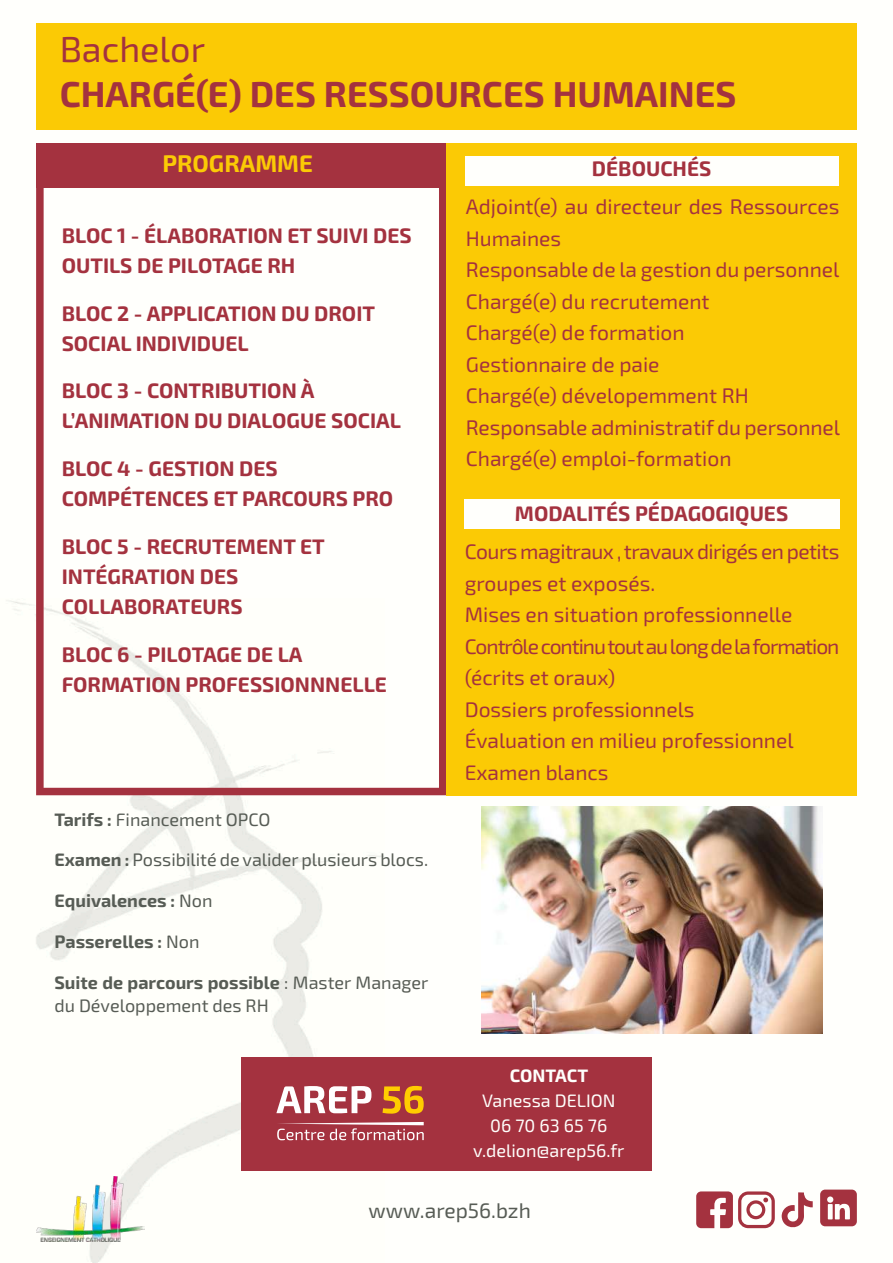
<style>
.page{position:relative;width:893px;height:1263px;background:#fff}
.page>*{position:absolute;margin:0;border:0;box-sizing:border-box;transform-origin:0 0}
.t1{font:700 36px "Exo 2";color:#a4323f}
.t2{font:36px "Exo 2";color:#a4323f}
.t3{font:700 24px "Exo 2";color:#fbca05}
.t4{font:21px/31.5px "Exo 2";color:#a4323f}
.t5{font:700 21px/29.8px "Exo 2";color:#a4323f}
.t6{font:21px "Exo 2";color:#575c55}
.t7{font:18px/22.8px "Exo 2";color:#575c55}
.t8{font:18px/25px "Exo 2";color:#fffffc;text-align:center}
.t9{font:700 18px "Exo 2";color:#575c55}
.t10{font:700 18px "Exo 2";letter-spacing:-.005em;color:#fffffc}
.s1{font-weight:700}
.s2{font-weight:400}
</style>
<div class="page">
<img style="left:481px;top:806px;width:341px;height:227px">
<img style="left:6px;top:600px;width:379px;height:663px">
<div style="left:36px;top:23px;width:821px;height:106px;background:#fbca05"></div>
<img style="left:36px;top:1176px;width:109px;height:65px">
<svg style="left:36px;top:188px;width:410px;height:607px"></svg>
<div style="left:36px;top:143px;width:410px;height:45px;background:#a4323f"></div>
<div style="left:446px;top:143px;width:411px;height:652px;background:#fbca05"></div>
<div style="left:465px;top:156px;width:373px;height:30px;background:#fffffc"></div>
<div style="left:464px;top:500px;width:375px;height:29px;background:#fffffc"></div>
<div style="left:241px;top:1057px;width:411px;height:113px;background:#a4323f"></div>
<svg style="left:276px;top:1086px;width:95px;height:27px"></svg>
<svg style="left:382px;top:1086px;width:42px;height:28px"></svg>
<svg style="left:277px;top:1122px;width:147px;height:18px"></svg>
<div style="left:820px;top:1189px;width:37px;height:37px;background:#a4323f;border-radius:5px"></div>
<div style="left:827px;top:1196px;width:6px;height:7px;background:#fffffc;border-radius:50%"></div>
<svg style="left:828px;top:1204px;width:22px;height:15px"></svg>
<svg style="left:696px;top:1191px;width:78px;height:37px"></svg>
<svg style="left:782px;top:1192px;width:31px;height:36px"></svg>
<h1 class="t2" style="left:60px;top:36px;width:147px">Bachelor</h1>
<h1 class="t1" style="left:60px;top:81px;width:678px">CHARGÉ(E) DES RESSOURCES HUMAINES</h1>
<p class="t3" style="left:162px;top:156px;width:152px">PROGRAMME</p>
<p class="t5" style="left:62px;top:223px;width:351px">BLOC 1 - ÉLABORATION ET SUIVI DES<br>OUTILS DE PILOTAGE RH</p>
<p class="t5" style="left:62px;top:300px;width:315px">BLOC 2 - APPLICATION DU DROIT<br>SOCIAL INDIVIDUEL</p>
<p class="t5" style="left:62px;top:378px;width:341px">BLOC 3 - CONTRIBUTION À<br>L’ANIMATION DU DIALOGUE SOCIAL</p>
<p class="t5" style="left:62px;top:456px;width:333px">BLOC 4 - GESTION DES<br>COMPÉTENCES ET PARCOURS PRO</p>
<p class="t5" style="left:62px;top:534px;width:265px">BLOC 5 - RECRUTEMENT ET<br>INTÉGRATION DES<br>COLLABORATEURS</p>
<p class="t5" style="left:62px;top:641px;width:327px">BLOC 6 - PILOTAGE DE LA<br>FORMATION PROFESSIONNNELLE</p>
<p class="t7" style="left:55px;top:810px;width:218px"><span class="s1">Tarifs :</span> Financement OPCO</p>
<p class="t7" style="left:55px;top:850px;width:375px"><span class="s1">Examen :</span> Possibilité de valider plusieurs blocs.</p>
<p class="t9" style="left:55px;top:894px;width:159px">Equivalences : <span class="s2">Non</span></p>
<p class="t9" style="left:55px;top:935px;width:147px">Passerelles : <span class="s2">Non</span></p>
<p class="t7" style="left:55px;top:973px;width:375px"><span class="s1">Suite de parcours possible</span> : Master Manager du Développement des RH</p>
<p class="t5" style="left:592px;top:156px;width:121px">DÉBOUCHÉS</p>
<p class="t4" style="left:466px;top:193px;width:376px">Adjoint(e) au directeur des Ressources<br>Humaines<br>Responsable de la gestion du personnel<br>Chargé(e) du recrutement<br>Chargé(e) de formation<br>Gestionnaire de paie<br>Chargé(e) dévelopemment RH<br>Responsable administratif du personnel<br>Chargé(e) emploi-formation</p>
<p class="t5" style="left:515px;top:501px;width:275px">MODALITÉS PÉDAGOGIQUES</p>
<p class="t4" style="left:465px;top:538px;width:376px">Cours magitraux , travaux dirigés en petits groupes et exposés.<br>Mises en situation professionnelle<br>Contrôle continu tout au long de la formation (écrits et oraux)<br>Dossiers professionnels<br>Évaluation en milieu professionnel<br>Examen blancs</p>
<p class="t10" style="left:510px;top:1070px;width:80px">CONTACT</p>
<p class="t8" style="left:473px;top:1090px;width:153px">Vanessa DELION<br>06 70 63 65 76 v.delion@arep56.fr</p>
<p class="t6" style="left:369px;top:1203px;width:164px">www.arep56.bzh</p>
</div>
